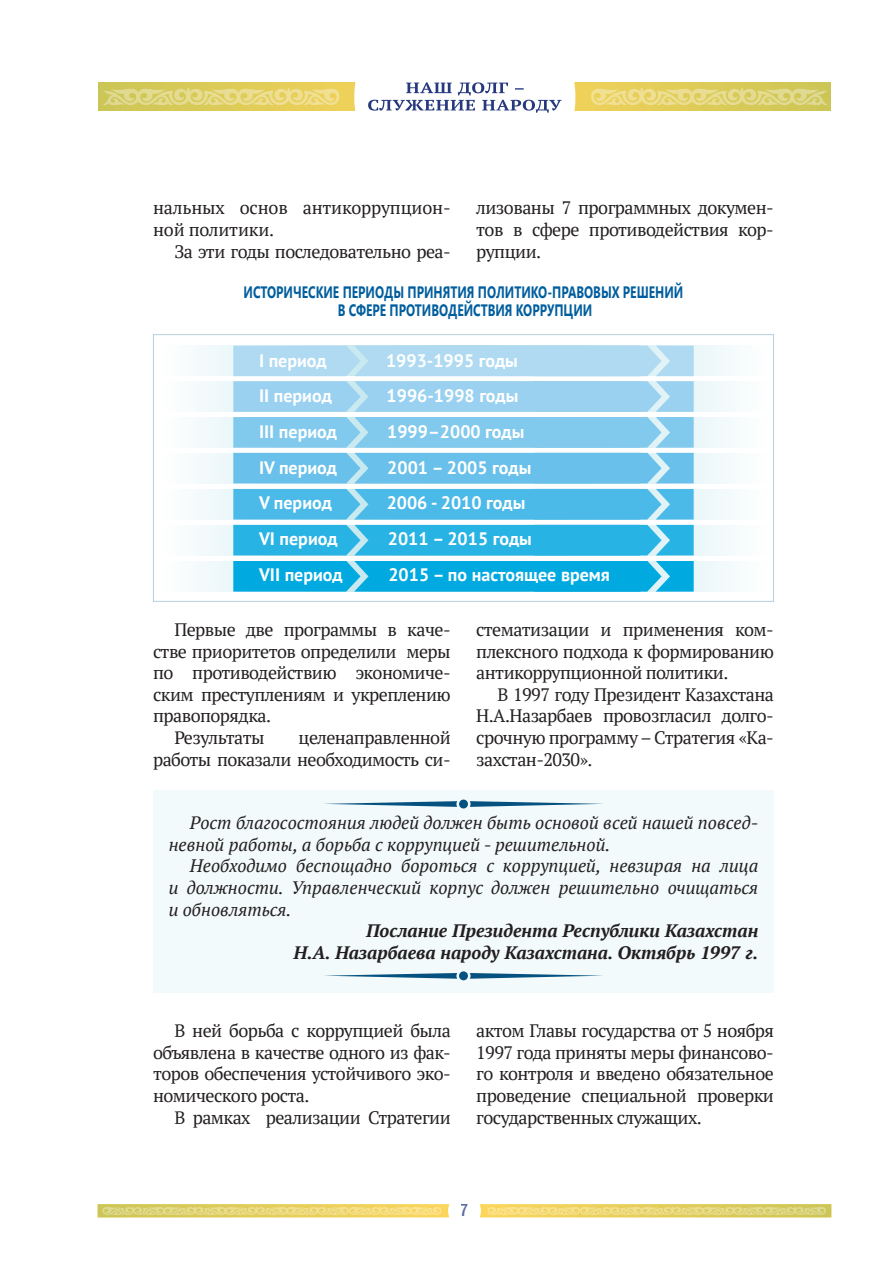
<style>
.page{position:relative;width:893px;height:1263px;background:#fff}
.page>*{position:absolute;margin:0;border:0;box-sizing:border-box;transform-origin:0 0}
.t1{font:18px/21.6px "PT Serif";letter-spacing:-.03em;color:#231f20;text-align:justify}
.t2{font:italic 18px/21.6px "PT Serif";color:#231f20}
.t3{font:700 18px "PT Sans";color:#fff}
.t4{font:italic 700 18px "PT Serif";color:#231f20}
.t5{font:18px/21.6px "PT Serif";letter-spacing:-.01em;color:#231f20}
.t6{font:500 condensed 18px "Franklin Gothic";color:#26397f}
.t7{font:700 16.5px "Segoe UI";color:#005e9e;scale:.73 1}
</style>
<div class="page">
<svg style="left:98px;top:1204px;width:733px;height:13px;background:#e8d675"></svg>
<svg style="left:98px;top:82px;width:733px;height:29px;background:#decb58"></svg>
<svg style="left:354px;top:82px;width:221px;height:29px"></svg>
<svg style="left:368px;top:82px;width:194px;height:31px"></svg>
<svg style="left:590px;top:87px;width:238px;height:20px;background:#e2d375"></svg>
<svg style="left:103px;top:87px;width:238px;height:20px;background:#e2d475"></svg>
<div style="left:163px;top:346px;width:603px;height:30px;background:#f4fafc"></div>
<div style="left:163px;top:381px;width:603px;height:31px;background:#f4fafc"></div>
<div style="left:163px;top:417px;width:602px;height:31px;background:#f4fafc"></div>
<div style="left:163px;top:453px;width:602px;height:30px;background:#f4fafc"></div>
<div style="left:163px;top:489px;width:602px;height:30px;background:#f4fafc"></div>
<div style="left:163px;top:525px;width:602px;height:30px;background:#f4fafc"></div>
<div style="left:163px;top:561px;width:602px;height:31px;background:#f4fafc"></div>
<div style="left:153px;top:334px;width:621px;height:268px;border:1px solid #b5d1db"></div>
<svg style="left:233px;top:346px;width:461px;height:137px;background:#9bd3f0"></svg>
<div style="left:233px;top:489px;width:461px;height:30px;background:#4bbae8"></div>
<div style="left:233px;top:525px;width:461px;height:30px;background:#28b3e5"></div>
<svg style="left:233px;top:561px;width:461px;height:31px;background:#09ace0"></svg>
<div style="left:153px;top:790px;width:621px;height:202px;background:#f3fafb"></div>
<svg style="left:324px;top:799px;width:279px;height:9px"></svg>
<svg style="left:324px;top:971px;width:279px;height:9px"></svg>
<p class="t1" style="left:476px;top:198px;width:299px">лизованы 7 программных докумен&shy;тов в сфере противодействия кор&shy;рупции.</p>
<p class="t7" style="left:244px;top:280px;width:604px">ИСТОРИЧЕСКИЕ ПЕРИОДЫ ПРИНЯТИЯ ПОЛИТИКО-ПРАВОВЫХ РЕШЕНИЙ</p>
<p class="t7" style="left:338px;top:298px;width:350px">В СФЕРЕ ПРОТИВОДЕЙСТВИЯ КОРРУПЦИИ</p>
<p class="t3" style="left:259px;top:348px;width:69px">I период</p>
<p class="t3" style="left:386px;top:348px;width:133px">1993-1995 годы</p>
<p class="t3" style="left:259px;top:384px;width:74px">II период</p>
<p class="t3" style="left:387px;top:384px;width:133px">1996-1998 годы</p>
<p class="t3" style="left:259px;top:420px;width:80px">III период</p>
<p class="t3" style="left:387px;top:420px;width:139px">1999–2000 годы</p>
<p class="t3" style="left:259px;top:455px;width:80px">IV период</p>
<p class="t3" style="left:387px;top:455px;width:146px">2001 – 2005 годы</p>
<p class="t3" style="left:259px;top:491px;width:74px">V период</p>
<p class="t3" style="left:387px;top:491px;width:140px">2006 - 2010 годы</p>
<p class="t3" style="left:259px;top:527px;width:80px">VI период</p>
<p class="t3" style="left:388px;top:527px;width:146px">2011 – 2015 годы</p>
<p class="t3" style="left:259px;top:562px;width:85px">VII период</p>
<p class="t3" style="left:388px;top:562px;width:223px">2015 – по настоящее время</p>
<p class="t1" style="left:153px;top:619px;width:299px;text-indent:21px">Первые две программы в каче&shy;стве приоритетов определили меры по противодействию экономиче&shy;ским преступлениям и укpеплению пpавопоpядка.</p>
<p class="t1" style="left:174px;top:727px;width:92px">Результаты</p>
<p class="t5" style="left:153px;top:198px;width:299px">нальных основ антикоррупцион&shy;ной политики.</p>
<p class="t1" style="left:174px;top:241px;width:278px">За эти годы последовательно реа-</p>
<p class="t1" style="left:476px;top:619px;width:299px">стематизации и применения ком&shy;плексного подхода к формированию антикоррупционной политики.</p>
<p class="t1" style="left:476px;top:684px;width:299px;text-indent:21px">В 1997 году Президент Казахстана Н.А.Назарбаев провозгласил долго&shy;срочную программу – Стратегия «Ка&shy;захстан-2030».</p>
<p class="t1" style="left:153px;top:727px;width:299px;text-align:right">целенаправленной<br>работы показали необходимость си-</p>
<p class="t2" style="left:169px;top:813px;width:591px;text-indent:21px">Рост благосостояния людей должен быть основой всей нашей повсед&shy;невной работы, а борьба с коррупцией - решительной.</p>
<p class="t2" style="left:190px;top:856px;width:570px">Необходимо беспощадно бороться с коррупцией, невзирая на лица</p>
<p class="t2" style="left:169px;top:877px;width:591px">и должности. Управленческий корпус должен решительно очищаться</p>
<p class="t2" style="left:169px;top:899px;width:124px">и обновляться.</p>
<p class="t4" style="left:366px;top:921px;width:394px">Послание Президента Республики Казахстан</p>
<p class="t4" style="left:294px;top:942px;width:466px">Н.А. Назарбаева народу Казахстана. Октябрь 1997 г.</p>
<p class="t1" style="left:153px;top:1021px;width:299px;text-indent:21px">В ней борьба с коррупцией была объявлена в качестве одного из фак&shy;торов обеспечения устойчивого эко&shy;номического роста.</p>
<p class="t1" style="left:174px;top:1107px;width:278px">В рамках реализации Стратегии</p>
<p class="t1" style="left:476px;top:1021px;width:299px">актом Главы государства от 5 ноября 1997 года приняты меры финансово&shy;го контроля и введено обязательное проведение специальной проверки государственных служащих.</p>
<p class="t6" style="left:460px;top:1199px;width:11px">7</p>
</div>
